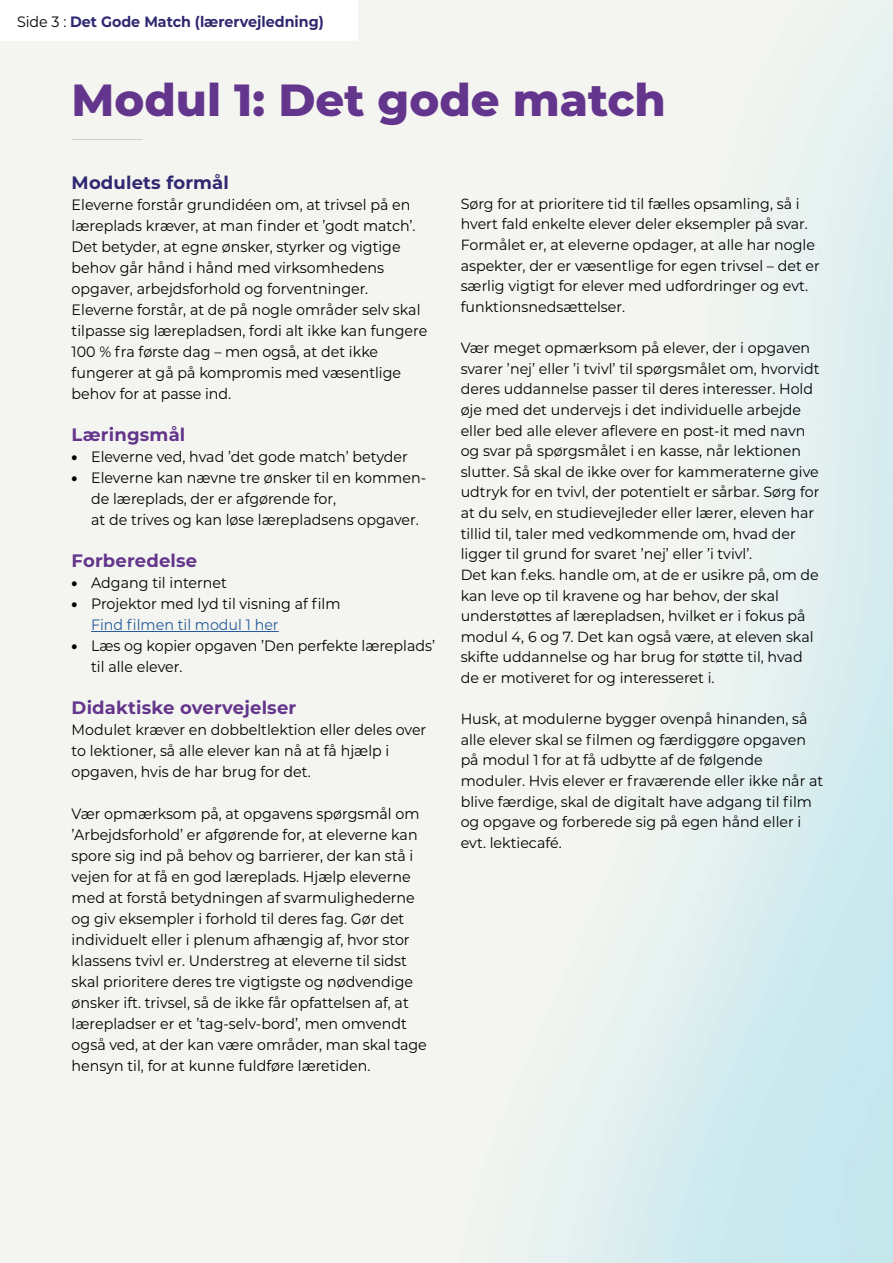
<style>
.page{position:relative;width:893px;height:1263px;background:#fff}
.page>*{position:absolute;margin:0;border:0;box-sizing:border-box;transform-origin:0 0}
.RUBRIK_size_2_H1{font:800 45px "Montserrat";color:#64358c}
.Mellemrubrik_H2{font:700 18px "Montserrat";letter-spacing:.01em;color:#64358c}
.Mellemrubrik_H2-2{font:700 18px "Montserrat";letter-spacing:.01em;color:#2f2870}
.Brødtekst_P{font:15px/21px "Montserrat";color:#000;scale:.95 1}
.Brødtekst_Bullits{font:15px/21px "Montserrat";color:#000;scale:.95 1}
.t1{font:700 15px "Montserrat";color:#2f2870;scale:.95 1}
.Brødtekst_P-2{font:14.7px/20.5px "Montserrat";color:#000}
.s1{font-weight:400;color:#000}
.s2{font-weight:900}
.s3{color:#275b9b}
</style>
<div class="page">
<hr style="left:72px;top:139px;width:71px;height:1px;background:#d5d2c3">
<hr style="left:91px;top:631px;width:188px;height:1px;background:#275b9b">
<p class="t1" style="left:17px;top:11px;width:324px"><span class="s1">Side 3 :</span> Det Gode Match (lærervejledning)</p>
<h1 class="RUBRIK_size_2_H1" style="left:72px;top:67px;width:596px">Modul 1: Det gode match</h1>
<h2 class="Mellemrubrik_H2-2" style="left:72px;top:170px;width:159px">Modulets formål</h2>
<p class="Brødtekst_P" style="left:72px;top:194px;width:376px">Eleverne forstår grundidéen om, at trivsel på en læreplads kræver, at man finder et ’godt match’.<br>Det betyder, at egne ønsker, styrker og vigtige behov går hånd i hånd med virksomhedens opgaver, arbejdsforhold og forventninger.<br>Eleverne forstår, at de på nogle områder selv skal tilpasse sig lærepladsen, fordi alt ikke kan fungere 100 % fra første dag – men også, at det ikke fungerer at gå på kompromis med væsentlige behov for at passe ind.</p>
<h2 class="Mellemrubrik_H2" style="left:72px;top:422px;width:115px">Læringsmål</h2>
<p class="Brødtekst_Bullits" style="left:72px;top:446px;width:355px"><span class="s2">•</span> Eleverne ved, hvad ’det gode match’ betyder</p>
<p class="Brødtekst_Bullits" style="left:91px;top:467px;width:354px;text-indent:-20px"><span class="s2">•</span> Eleverne kan nævne tre ønsker til en kommen&shy;de læreplads, der er afgørende for,<br>at de trives og kan løse lærepladsens opgaver.</p>
<h2 class="Mellemrubrik_H2" style="left:72px;top:548px;width:127px">Forberedelse</h2>
<p class="Brødtekst_Bullits" style="left:72px;top:572px;width:165px"><span class="s2">•</span> Adgang til internet</p>
<p class="Brødtekst_Bullits" style="left:91px;top:593px;width:264px;text-indent:-20px"><span class="s2">•</span> Projektor med lyd til visning af film<br><span class="s3">Find filmen til modul 1 her</span></p>
<p class="Brødtekst_Bullits" style="left:91px;top:635px;width:364px;text-indent:-20px"><span class="s2">•</span> Læs og kopier opgaven ’Den perfekte læreplads’ til alle elever.</p>
<h2 class="Mellemrubrik_H2" style="left:72px;top:695px;width:226px">Didaktiske overvejelser</h2>
<p class="Brødtekst_P" style="left:72px;top:719px;width:375px">Modulet kræver en dobbeltlektion eller deles over to lektioner, så alle elever kan nå at få hjælp i opgaven, hvis de har brug for det.</p>
<p class="Brødtekst_P" style="left:72px;top:803px;width:375px">Vær opmærksom på, at opgavens spørgsmål om ’Arbejdsforhold’ er afgørende for, at eleverne kan spore sig ind på behov og barrierer, der kan stå i vejen for at få en god læreplads. Hjælp eleverne med at forstå betydningen af svarmulighederne og giv eksempler i forhold til deres fag. Gør det individuelt eller i plenum afhængig af, hvor stor klassens tvivl er. Understreg at eleverne til sidst skal prioritere deres tre vigtigste og nødvendige ønsker ift. trivsel, så de ikke får opfattelsen af, at lærepladser er et ’tag-selv-bord’, men omvendt også ved, at der kan være områder, man skal tage hensyn til, for at kunne fuldføre læretiden.</p>
<p class="Brødtekst_P-2" style="left:461px;top:193px;width:361px">Sørg for at prioritere tid til fælles opsamling, så i hvert fald enkelte elever deler eksempler på svar.<br>Formålet er, at eleverne opdager, at alle har nogle aspekter, der er væsentlige for egen trivsel – det er særlig vigtigt for elever med udfordringer og evt. funktionsnedsættelser.</p>
<p class="Brødtekst_P-2" style="left:461px;top:337px;width:360px">Vær meget opmærksom på elever, der i opgaven svarer ’nej’ eller ’i tvivl’ til spørgsmålet om, hvorvidt deres uddannelse passer til deres interesser. Hold øje med det undervejs i det individuelle arbejde eller bed alle elever aflevere en post-it med navn og svar på spørgsmålet i en kasse, når lektionen slutter. Så skal de ikke over for kammeraterne give udtryk for en tvivl, der potentielt er sårbar. Sørg for at du selv, en studievejleder eller lærer, eleven har tillid til, taler med vedkommende om, hvad der ligger til grund for svaret ’nej’ eller ’i tvivl’.<br>Det kan f.eks. handle om, at de er usikre på, om de kan leve op til kravene og har behov, der skal understøttes af lærepladsen, hvilket er i fokus på modul 4, 6 og 7. Det kan også være, at eleven skal skifte uddannelse og har brug for støtte til, hvad de er motiveret for og interesseret i.</p>
<p class="Brødtekst_P-2" style="left:461px;top:708px;width:364px">Husk, at modulerne bygger ovenpå hinanden, så alle elever skal se filmen og færdiggøre opgaven på modul 1 for at få udbytte af de følgende moduler. Hvis elever er fraværende eller ikke når at blive færdige, skal de digitalt have adgang til film og opgave og forberede sig på egen hånd eller i evt. lektiecafé.</p>
</div>
